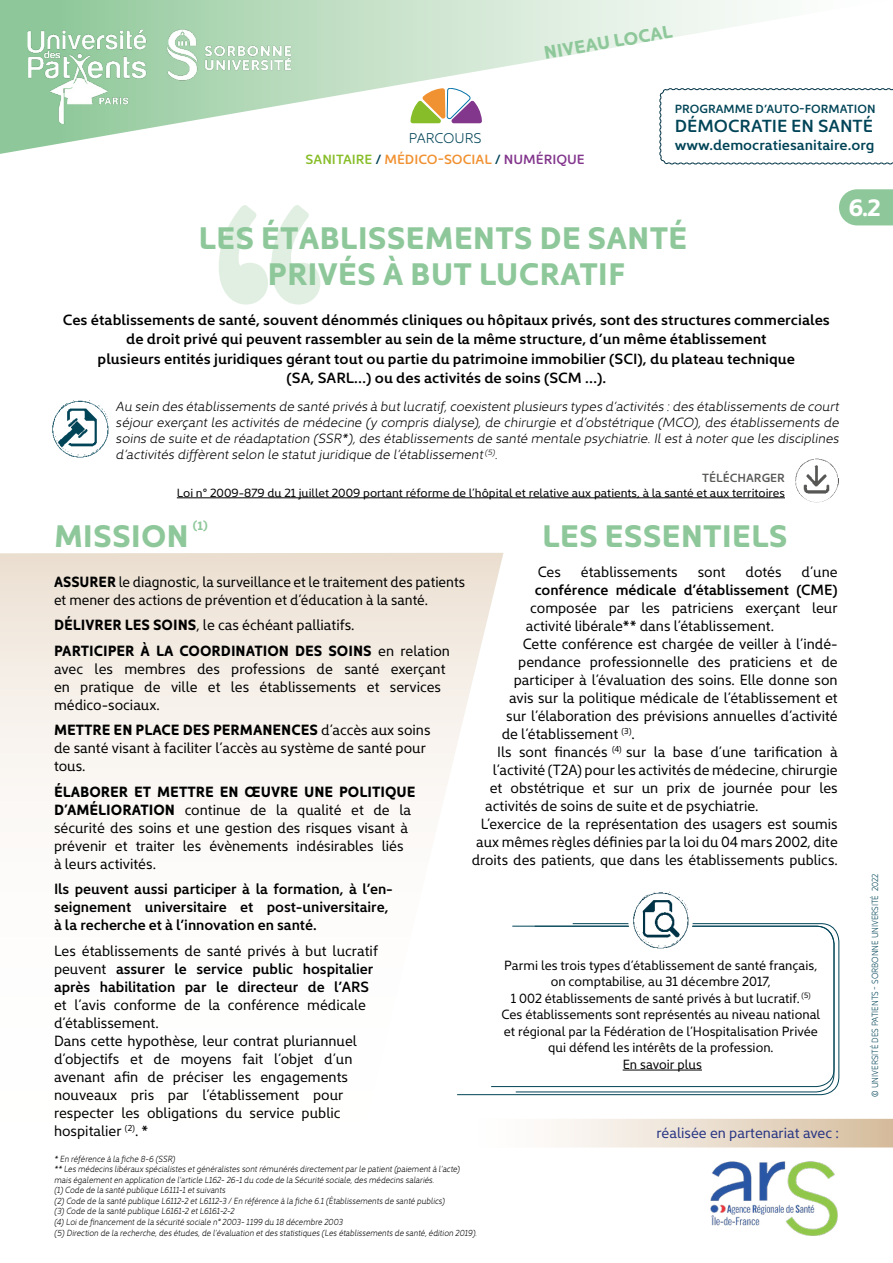
<style>
.page{position:relative;width:893px;height:1263px;background:#fff}
.page>*{position:absolute;margin:0;border:0;box-sizing:border-box;transform-origin:0 0}
.t1{font:500 321px "Brandon Text";color:#e1efe2}
.t2{font:700 31.5px/36px "Kyrial Display Pro";color:#8ec89a;text-align:center}
.t3{font:700 24px "Kyrial Display Pro";color:#fff}
.t4{font:700 18.3px "Kyrial Display Pro";color:#8ec89a}
.t5{font:600 17.7px "Kyrial Display Pro";color:#004457}
.t6{font:15px/18px "Kyrial Display Pro";color:#000;scale:.95 1}
.t7{font:600 15px/18px "Kyrial Display Pro";color:#000}
.t8{font:15px "Kyrial Display Pro";color:#000;scale:.94 1}
.t9{font:15px/18px "Kyrial Display Pro";color:#000;scale:.92 1}
.t10{font:700 15px/25.5px "Kyrial Display Pro";color:#000;scale:.95 1}
.t11{font:15px "Kyrial Display Pro";color:#283583;scale:.95 1}
.t12{font:600 14.7px "Kyrial Display Pro";color:#004457}
.t13{font:300 14.25px "Kyrial Display Pro";color:#004457}
.t14{font:italic 300 13.5px/16.2px "Kyrial Display Pro";color:#000;text-align:justify}
.t15{font:13.5px/16.5px "Kyrial Display Pro";color:#000;text-align:center;scale:.95 1}
.t16{font:600 13.5px "Kyrial Display Pro";color:#f19131}
.t17{font:700 12.3px "Kyrial Display Pro";color:#8ec89a}
.t18{font:12px "Kyrial Display Pro";color:#000}
.t19{font:600 12px "Kyrial Display Pro";color:#004457}
.t20{font:600 12px "Kyrial Display Pro";color:#575756}
.t21{font:italic 300 9px/10.5px "Kyrial Display Pro";color:#000;scale:.9 1}
.t22{font:300 9px "Kyrial Display Pro";color:#004457;scale:.9 1}
.s1{color:#87bd27}
.s2{color:#004457}
.s3{color:#82358c}
.s4{font-weight:700}
.s5{font-weight:400}
</style>
<div class="page">
<svg style="left:551px;top:1119px;width:342px;height:28px;background:#e9dbcb"></svg>
<img style="left:710px;top:1161px;width:128px;height:75px">
<svg style="left:0;top:0;width:752px;height:154px"></svg>
<img style="left:27px;top:29px;width:268px;height:95px">
<svg style="left:659px;top:88px;width:234px;height:77px"></svg>
<svg style="left:410px;top:88px;width:72px;height:35px"></svg>
<svg style="left:0;top:553px;width:503px;height:543px"></svg>
<svg style="left:839px;top:189px;width:54px;height:36px;background:#96cca1"></svg>
<img style="left:52px;top:400px;width:57px;height:57px">
<hr style="left:177px;top:497px;width:608px;height:1px;background:#000">
<img style="left:794px;top:458px;width:45px;height:44px;border-radius:22px">
<svg style="left:457px;top:923px;width:382px;height:172px"></svg>
<div style="left:628px;top:889px;width:65px;height:64px;background:#fff;border-radius:50%"></div>
<img style="left:630px;top:891px;width:60px;height:58px">
<hr style="left:623px;top:1070px;width:79px;height:1px;background:#000">
<p class="t4" style="left:542px;top:40px;width:131px;rotate:-10deg">NIVEAU LOCAL</p>
<p class="t13" style="left:409px;top:127px;width:74px">PARCOURS</p>
<p class="t16" style="left:306px;top:150px;width:281px"><span class="s1">SANITAIRE</span> <span class="s2">/</span> MÉDICO-SOCIAL <span class="s2">/</span> <span class="s3">NUMÉRIQUE</span></p>
<p class="t19" style="left:675px;top:100px;width:202px">PROGRAMME D’AUTO-FORMATION</p>
<p class="t5" style="left:675px;top:113px;width:200px">DÉMOCRATIE EN SANTÉ</p>
<p class="t12" style="left:675px;top:135px;width:201px">www.democratiesanitaire.org</p>
<h1 class="t1" style="left:205px;top:100px;width:129px">‘‘</h1>
<h2 class="t2" style="left:198px;top:218px;width:490px">LES ÉTABLISSEMENTS DE SANTÉ<br>PRIVÉS À BUT LUCRATIF</h2>
<p class="t7" style="left:63px;top:309px;width:769px;line-height:19.5px;text-align:center">Ces établissements de santé, souvent dénommés cliniques ou hôpitaux privés, sont des structures commerciales de droit privé qui peuvent rassembler au sein de la même structure, d’un même établissement<br>plusieurs entités juridiques gérant tout ou partie du patrimoine immobilier (SCI), du plateau technique<br>(SA, SARL…) ou des activités de soins (SCM …).</p>
<p class="t14" style="left:116px;top:397px;width:725px">Au sein des établissements de santé privés à but lucratif, coexistent plusieurs types d’activités : des établissements de court séjour exerçant les activités de médecine (y compris dialyse), de chirurgie et d’obstétrique (MCO), des établissements de soins de suite et de réadaptation (SSR*), des établissements de santé mentale psychiatrie. Il est à noter que les disciplines d’activités diffèrent selon le statut juridique de l’établissement <sup>(5)</sup>.</p>
<p class="t20" style="left:702px;top:469px;width:84px">TÉLÉCHARGER</p>
<p class="t18" style="left:177px;top:484px;width:610px">Loi n° 2009-879 du 21 juillet 2009 portant réforme de l’hôpital et relative aux patients, à la santé et aux territoires</p>
<h2 class="t2" style="left:54px;top:516px;width:136px">MISSION</h2>
<p class="t17" style="left:193px;top:516px;width:16px">(1)</p>
<h2 class="t2" style="left:542px;top:516px;width:247px">LES ESSENTIELS</h2>
<p class="t6" style="left:538px;top:562px;width:26px">Ces</p>
<p class="t6" style="left:581px;top:562px;width:103px">établissements</p>
<p class="t6" style="left:698px;top:562px;width:31px">sont</p>
<p class="t6" style="left:745px;top:562px;width:39px">dotés</p>
<p class="t6" style="left:802px;top:562px;width:40px">d’une</p>
<p class="t7" style="left:535px;top:580px;width:304px">conférence médicale d’établissement (CME)</p>
<p class="t6" style="left:530px;top:598px;width:325px">composée par les patriciens exerçant leur</p>
<p class="t6" style="left:526px;top:616px;width:263px">activité libérale** dans l’établissement.</p>
<p class="t6" style="left:523px;top:634px;width:333px">Cette conférence est chargée de veiller à l’indé-</p>
<p class="t6" style="left:518px;top:652px;width:338px">pendance professionnelle des praticiens et de</p>
<p class="t6" style="left:514px;top:670px;width:343px">participer à l’évaluation des soins. Elle donne son</p>
<p class="t6" style="left:509px;top:688px;width:347px">avis sur la politique médicale de l’établissement et</p>
<p class="t6" style="left:506px;top:706px;width:350px">sur l’élaboration des prévisions annuelles d’activité</p>
<p class="t6" style="left:502px;top:724px;width:142px">de l’établissement <sup>(3)</sup>.</p>
<p class="t6" style="left:497px;top:742px;width:360px">Ils sont financés <sup>(4)</sup> sur la base d’une tarification à</p>
<p class="t6" style="left:493px;top:760px;width:365px">l’activité (T2A) pour les activités de médecine, chirurgie</p>
<p class="t6" style="left:490px;top:778px;width:368px">et obstétrique et sur un prix de journée pour les</p>
<p class="t6" style="left:485px;top:796px;width:289px">activités de soins de suite et de psychiatrie.</p>
<p class="t8" style="left:481px;top:814px;width:381px">L’exercice de la représentation des usagers est soumis</p>
<p class="t8" style="left:476px;top:832px;width:386px">aux mêmes règles définies par la loi du 04 mars 2002, dite</p>
<p class="t8" style="left:472px;top:850px;width:391px">droits des patients, que dans les établissements publics.</p>
<p class="t9" style="left:54px;top:571px;width:448px"><span class="s4">ASSURER</span> le diagnostic, la surveillance et le traitement des patients et mener des actions de prévention et d’éducation à la santé.</p>
<p class="t10" style="left:54px;top:611px;width:418px">DÉLIVRER LES SOINS<span class="s5">, le cas échéant palliatifs.<br></span>PARTICIPER À LA COORDINATION DES SOINS <span class="s5">en relation</span></p>
<p class="t6" style="left:54px;top:658px;width:414px">avec les membres des professions de santé exerçant en pratique de ville et les établissements et services médico-sociaux.</p>
<p class="t6" style="left:54px;top:720px;width:398px"><span class="s4">METTRE EN PLACE DES PERMANENCES</span> d’accès aux soins de santé visant à faciliter l’accès au système de santé pour tous.</p>
<p class="t6" style="left:54px;top:781px;width:382px"><span class="s4">ÉLABORER ET METTRE EN ŒUVRE UNE POLITIQUE D’AMÉLIORATION</span> continue de la qualité et de la sécurité des soins et une gestion des risques visant à prévenir et traiter les évènements indésirables liés<br>à leurs activités.</p>
<p class="t7" style="left:54px;top:879px;width:341px">Ils peuvent aussi participer à la formation, à l’en&shy;seignement universitaire et post-universitaire, à la recherche et à l’innovation en santé.</p>
<p class="t7" style="left:54px;top:940px;width:325px"><span class="s5">Les établissements de santé privés à but lucratif peuvent</span> assurer le service public hospitalier après habilitation par le directeur de l’ARS</p>
<p class="t6" style="left:54px;top:994px;width:330px">et l’avis conforme de la conférence médicale d’établissement.<br>Dans cette hypothèse, leur contrat pluriannuel d’objectifs et de moyens fait l’objet d’un avenant afin de préciser les engagements nouveaux pris par l’établissement pour respecter les obligations du service public hospitalier <sup>(2)</sup>. *</p>
<p class="t15" style="left:502px;top:956px;width:337px">Parmi les trois types d’établissement de santé français, on comptabilise, au 31 décembre 2017,<br>1 002 établissements de santé privés à but lucratif. <sup>(5)<br></sup>Ces établissements sont représentés au niveau national et régional par la Fédération de l’Hospitalisation Privée qui défend les intérêts de la profession.<br>En savoir plus</p>
<p class="t11" style="left:656px;top:1123px;width:194px">réalisée en partenariat avec :</p>
<p class="t21" style="left:54px;top:1153px;width:471px">* En référence à la fiche 8-6 (SSR)<br>** Les médecins libéraux spécialistes et généralistes sont rémunérés directement par le patient (paiement à l’acte) mais également en application de l’article L162- 26-1 du code de la Sécurité sociale, des médecins salariés.<br>(1) Code de la santé publique L6111-1 et suivants<br>(2) Code de la santé publique L6112-2 et L6112-3 / En référence à la fiche 6.1 (Établissements de santé publics)<br>(3) Code de la santé publique L6161-2 et L6161-2-2<br>(4) Loi de financement de la sécurité sociale n° 2003- 1199 du 18 décembre 2003<br>(5) Direction de la recherche, des études, de l’évaluation et des statistiques (Les établissements de santé, édition 2019).</p>
<h3 class="t3" style="left:848px;top:190px;width:34px">6.2</h3>
<p class="t22" style="left:868px;top:1097px;width:249px;rotate:-90deg"><span class="s5">©</span> UNIVERSITÉ DES PATIENTS - SORBONNE UNIVERSITÉ 2022</p>
</div>
